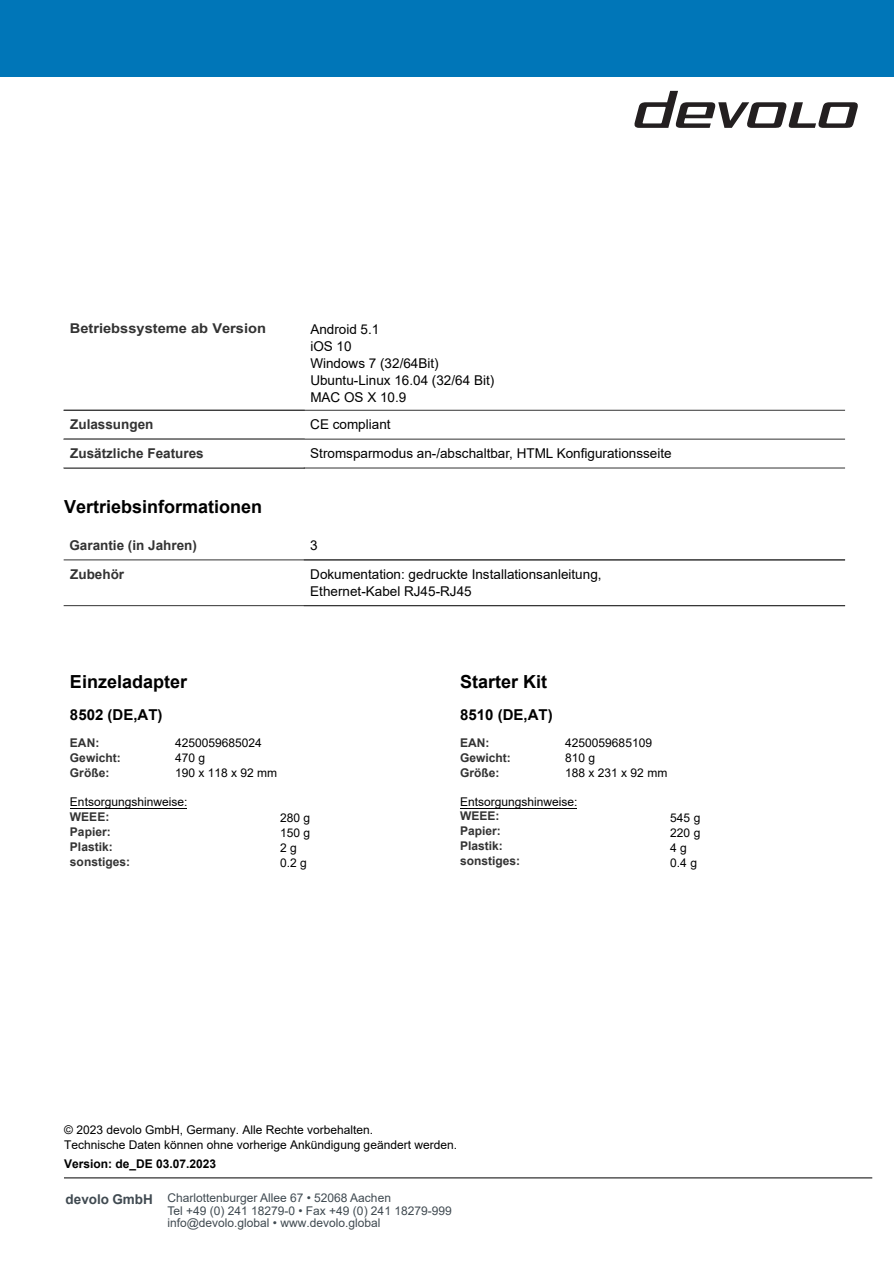
<style>
.page{position:relative;width:894px;height:1263px;background:#fff}
.page>*{position:absolute;margin:0;border:0;box-sizing:border-box;transform-origin:0 0}
.t1{font:700 18px "Arial";color:#000}
.t2{font:700 15px "Arial";color:#000}
.t3{font:13.5px/16.8px "Arial";color:#000}
.t4{font:700 13.5px "Arial";color:#333}
.t5{font:700 13.5px "Arial";color:#333;scale:1.09 1}
.t6{font:700 13.5px "Arial";color:#404a51}
.t7{font:12px/15px "Arial";color:#000;text-align:justify}
.t8{font:12px/12.6px "Arial";color:#404a51}
.t9{font:700 12px/15px "Arial";color:#333}
.t10{font:700 12px "Arial";color:#000}
</style>
<div class="page">
<hr style="left:64px;top:1177px;width:808px;height:1px;background:#000">
<div style="left:0;top:0;width:893px;height:77px;background:#0076b8"></div>
<svg style="left:634px;top:91px;width:224px;height:37px"></svg>
<hr style="left:70px;top:808px;width:117px;height:1px;background:#000">
<hr style="left:460px;top:808px;width:117px;height:1px;background:#000">
<hr style="left:64px;top:468px;width:240px;height:1px;background:#333">
<hr style="left:64px;top:439px;width:780px;height:1px;background:#333">
<hr style="left:64px;top:410px;width:780px;height:1px;background:#333">
<hr style="left:304px;top:468px;width:540px;height:1px;background:#333">
<hr style="left:64px;top:605px;width:780px;height:1px;background:#333">
<hr style="left:64px;top:560px;width:780px;height:1px;background:#333">
<p class="t5" style="left:70px;top:323px;width:182px">Betriebssysteme ab Version</p>
<p class="t3" style="left:310px;top:322px;width:185px">Android 5.1<br>iOS 10<br>Windows 7 (32/64Bit)<br>Ubuntu-Linux 16.04 (32/64 Bit)<br>MAC OS X 10.9</p>
<p class="t4" style="left:70px;top:420px;width:85px">Zulassungen</p>
<p class="t4" style="left:70px;top:448px;width:135px">Zusätzliche Features</p>
<p class="t3" style="left:310px;top:417px;width:82px">CE compliant</p>
<p class="t3" style="left:310px;top:446px;width:363px">Stromsparmodus an-/abschaltbar, HTML Konfigurationsseite</p>
<h1 class="t1" style="left:64px;top:499px;width:200px">Vertriebsinformationen</h1>
<p class="t4" style="left:69px;top:540px;width:129px">Garantie (in Jahren)</p>
<p class="t3" style="left:310px;top:538px;width:9px">3</p>
<p class="t4" style="left:70px;top:569px;width:56px">Zubehör</p>
<p class="t3" style="left:310px;top:567px;width:293px">Dokumentation: gedruckte Installationsanleitung,<br>Ethernet-Kabel RJ45-RJ45</p>
<h1 class="t1" style="left:70px;top:675px;width:119px">Einzeladapter</h1>
<h1 class="t1" style="left:460px;top:675px;width:89px">Starter Kit</h1>
<p class="t2" style="left:70px;top:709px;width:94px">8502 (DE,AT)</p>
<p class="t9" style="left:70px;top:736px;width:31px">EAN:</p>
<p class="t7" style="left:175px;top:736px;width:88px">4250059685024</p>
<p class="t9" style="left:70px;top:751px;width:52px">Gewicht:</p>
<p class="t7" style="left:175px;top:751px;width:32px">470 g</p>
<p class="t9" style="left:70px;top:766px;width:41px">Größe:</p>
<p class="t7" style="left:175px;top:766px;width:104px">190 x 118 x 92 mm</p>
<p class="t7" style="left:280px;top:811px;width:32px">280 g 150 g 2 g</p>
<p class="t2" style="left:460px;top:709px;width:94px">8510 (DE,AT)</p>
<p class="t9" style="left:460px;top:736px;width:31px">EAN:</p>
<p class="t7" style="left:565px;top:736px;width:88px">4250059685109</p>
<p class="t9" style="left:460px;top:751px;width:52px">Gewicht:</p>
<p class="t7" style="left:565px;top:751px;width:32px">810 g</p>
<p class="t9" style="left:460px;top:766px;width:41px">Größe:</p>
<p class="t7" style="left:565px;top:766px;width:104px">188 x 231 x 92 mm</p>
<p class="t7" style="left:70px;top:794px;width:119px">Entsorgungshinweise:</p>
<p class="t9" style="left:70px;top:810px;width:62px">WEEE:<br>Papier:<br>Plastik: sonstiges:</p>
<p class="t7" style="left:460px;top:794px;width:119px">Entsorgungshinweise:</p>
<p class="t9" style="left:460px;top:809px;width:62px">WEEE:<br>Papier:<br>Plastik: sonstiges:</p>
<p class="t7" style="left:670px;top:811px;width:32px">545 g 220 g 4 g</p>
<p class="t7" style="left:280px;top:856px;width:28px">0.2 g</p>
<p class="t7" style="left:670px;top:856px;width:28px">0.4 g</p>
<p class="t7" style="left:64px;top:1123px;width:394px">© 2023 devolo GmbH, Germany. Alle Rechte vorbehalten.<br>Technische Daten können ohne vorherige Ankündigung geändert werden.</p>
<p class="t10" style="left:64px;top:1159px;width:154px">Version: de_DE 03.07.2023</p>
<p class="t6" style="left:66px;top:1194px;width:89px">devolo GmbH</p>
<p class="t8" style="left:167px;top:1193px;width:286px">Charlottenburger Allee 67 • 52068 Aachen<br>Tel +49 (0) 241 18279-0 • Fax +49 (0) 241 18279-999 info@devolo.global • www.devolo.global</p>
</div>
